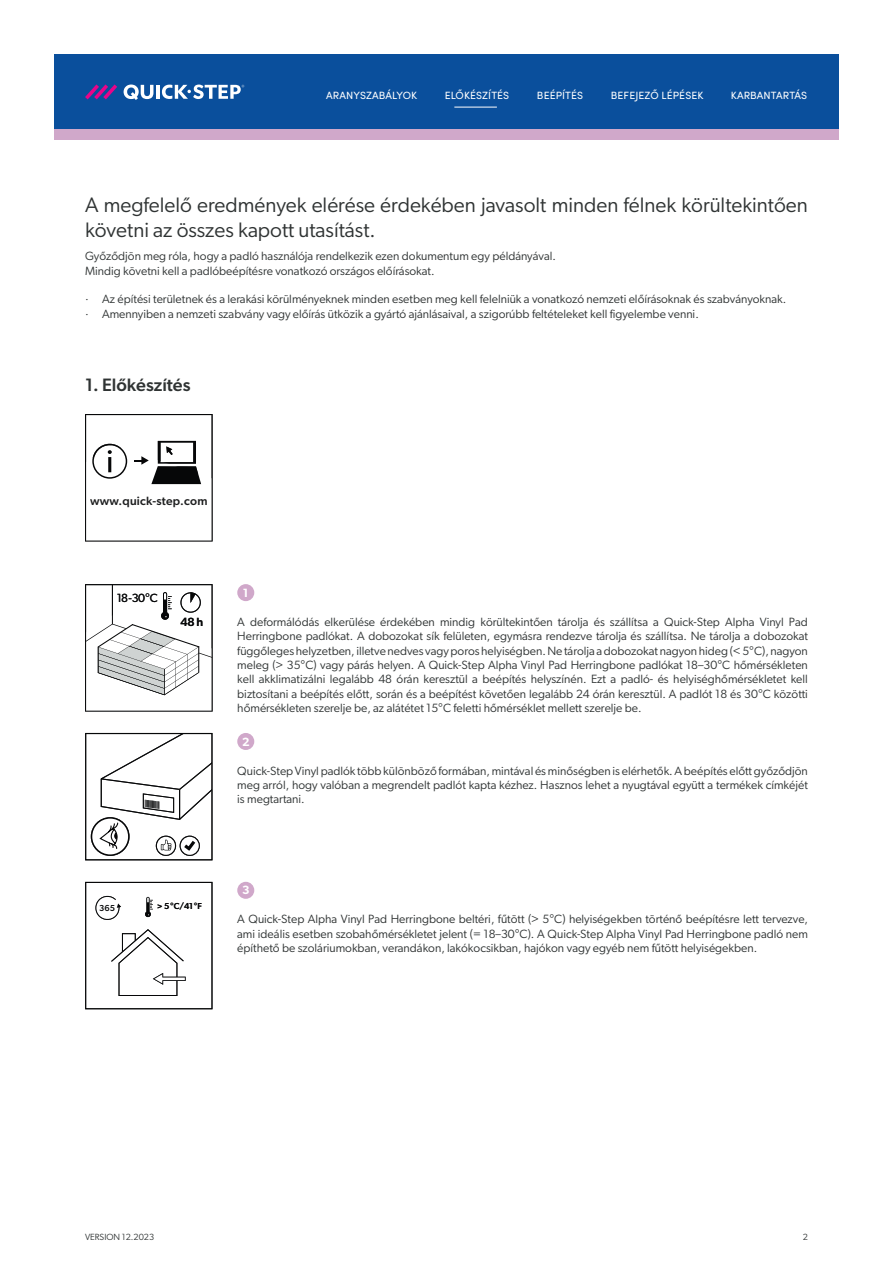
<style>
.page{position:relative;width:893px;height:1263px;background:#fff}
.page>*{position:absolute;margin:0;border:0;box-sizing:border-box;transform-origin:0 0}
.t1{font:21px/25.2px "Gibson";color:#2f3333}
.t2{font:500 18px "Gibson";color:#2f3333}
.t3{font:12px/14.4px "Gibson";color:#2f3333;text-align:justify}
.t4{font:500 12px "Gibson";letter-spacing:.02em;color:#040506}
.t5{font:600 12px "Gibson";color:#fff}
.t6{font:11.85px "Gibson";color:#040506}
.t7{font:500 11.85px "Gibson";color:#040506}
.t8{font:10.5px "Sofia Pro";letter-spacing:.01em;color:#fff}
.t9{font:9px "Gibson";color:#2f3333}
.t10{font:500 8.7px "Gibson";color:#040506}
.s1{font-weight:600;font-size:7.65px}
</style>
<div class="page">
<div style="left:54px;top:54px;width:785px;height:75px;background:#0a4f9c"></div>
<div style="left:54px;top:129px;width:785px;height:11px;background:#d0a8ca"></div>
<svg style="left:85px;top:84px;width:32px;height:15px"></svg>
<svg style="left:124px;top:85px;width:29px;height:15px"></svg>
<hr style="left:156px;top:85px;width:4px;height:14px;background:#fff">
<svg style="left:162px;top:85px;width:82px;height:14px"></svg>
<svg style="left:85px;top:414px;width:128px;height:127px"></svg>
<div style="left:92px;top:444px;width:35px;height:35px;border:1px solid #040506;border-radius:50%"></div>
<svg style="left:85px;top:584px;width:128px;height:127px"></svg>
<hr style="left:112px;top:585px;width:1px;height:39px;background:#040506">
<div style="left:85px;top:733px;width:128px;height:127px;border:1px solid #040506"></div>
<svg style="left:91px;top:733px;width:121px;height:123px"></svg>
<div style="left:85px;top:882px;width:128px;height:127px;border:1px solid #040506"></div>
<svg style="left:95px;top:895px;width:26px;height:25px"></svg>
<svg style="left:145px;top:897px;width:8px;height:20px"></svg>
<svg style="left:111px;top:929px;width:75px;height:67px"></svg>
<div style="left:237px;top:584px;width:17px;height:17px;background:#d0a8ca;border-radius:50%"></div>
<div style="left:237px;top:733px;width:17px;height:17px;background:#d0a8ca;border-radius:50%"></div>
<div style="left:237px;top:882px;width:17px;height:17px;background:#d0a8ca;border-radius:50%"></div>
<hr style="left:454px;top:107px;width:43px;height:1px;background:#fff">
<p class="t8" style="left:326px;top:87px;width:92px">ARANYSZABÁLYOK</p>
<p class="t8" style="left:445px;top:87px;width:66px">ELŐKÉSZÍTÉS</p>
<p class="t8" style="left:537px;top:87px;width:48px">BEÉPÍTÉS</p>
<p class="t8" style="left:611px;top:87px;width:94px">BEFEJEZŐ LÉPÉSEK</p>
<p class="t8" style="left:731px;top:87px;width:78px">KARBANTARTÁS</p>
<h1 class="t1" style="left:85px;top:192px;width:724px">A megfelelő eredmények elérése érdekében javasolt minden félnek körültekintően követni az összes kapott utasítást.</h1>
<p class="t3" style="left:85px;top:249px;width:472px">Győződjön meg róla, hogy a padló használója rendelkezik ezen dokumentum egy példányával.<br>Mindig követni kell a padlóbeépítésre vonatkozó országos előírásokat.</p>
<p class="t3" style="left:85px;top:292px;width:703px">· Az építési területnek és a lerakási körülményeknek minden esetben meg kell felelniük a vonatkozó nemzeti előírásoknak és szabványoknak. · Amennyiben a nemzeti szabvány vagy előírás ütközik a gyártó ajánlásaival, a szigorúbb feltételeket kell figyelembe venni.</p>
<h2 class="t2" style="left:85px;top:374px;width:107px">1. Előkészítés</h2>
<p class="t4" style="left:90px;top:494px;width:119px">www.quick-step.com</p>
<p class="t6" style="left:117px;top:591px;width:43px">18-30°C</p>
<p class="t7" style="left:180px;top:615px;width:24px">48 h</p>
<p class="t10" style="left:99px;top:902px;width:17px">365</p>
<p class="t10" style="left:157px;top:901px;width:46px"><span class="s1">&gt;</span> 5°C/41°F</p>
<p class="t5" style="left:243px;top:585px;width:7px">1</p>
<p class="t3" style="left:237px;top:614px;width:572px">A deformálódás elkerülése érdekében mindig körültekintően tárolja és szállítsa a Quick-Step Alpha Vinyl Pad Herringbone padlókat. A dobozokat sík felületen, egymásra rendezve tárolja és szállítsa. Ne tárolja a dobozokat függőleges helyzetben, illetve nedves vagy poros helyiségben. Ne tárolja a dobozokat nagyon hideg (&lt; 5°C), nagyon meleg (&gt; 35°C) vagy párás helyen. A Quick-Step Alpha Vinyl Pad Herringbone padlókat 18–30°C hőmérsékleten kell akklimatizálni legalább 48 órán keresztül a beépítés helyszínén. Ezt a padló- és helyiséghőmérsékletet kell biztosítani a beépítés előtt, során és a beépítést követően legalább 24 órán keresztül. A padlót 18 és 30°C közötti hőmérsékleten szerelje be, az alátétet 15°C feletti hőmérséklet mellett szerelje be.</p>
<p class="t5" style="left:242px;top:734px;width:9px">2</p>
<p class="t3" style="left:237px;top:763px;width:572px">Quick-Step Vinyl padlók több különböző formában, mintával és minőségben is elérhetők. A beépítés előtt győződjön meg arról, hogy valóban a megrendelt padlót kapta kézhez. Hasznos lehet a nyugtával együtt a termékek címkéjét is megtartani.</p>
<p class="t5" style="left:242px;top:883px;width:9px">3</p>
<p class="t3" style="left:237px;top:912px;width:572px">A Quick-Step Alpha Vinyl Pad Herringbone beltéri, fűtött (&gt; 5°C) helyiségekben történő beépítésre lett tervezve, ami ideális esetben szobahőmérsékletet jelent (= 18–30°C). A Quick-Step Alpha Vinyl Pad Herringbone padló nem építhető be szoláriumokban, verandákon, lakókocsikban, hajókon vagy egyéb nem fűtött helyiségekben.</p>
<p class="t9" style="left:85px;top:1231px;width:71px">VERSION 12.2023</p>
<p class="t9" style="left:803px;top:1231px;width:7px">2</p>
</div>
